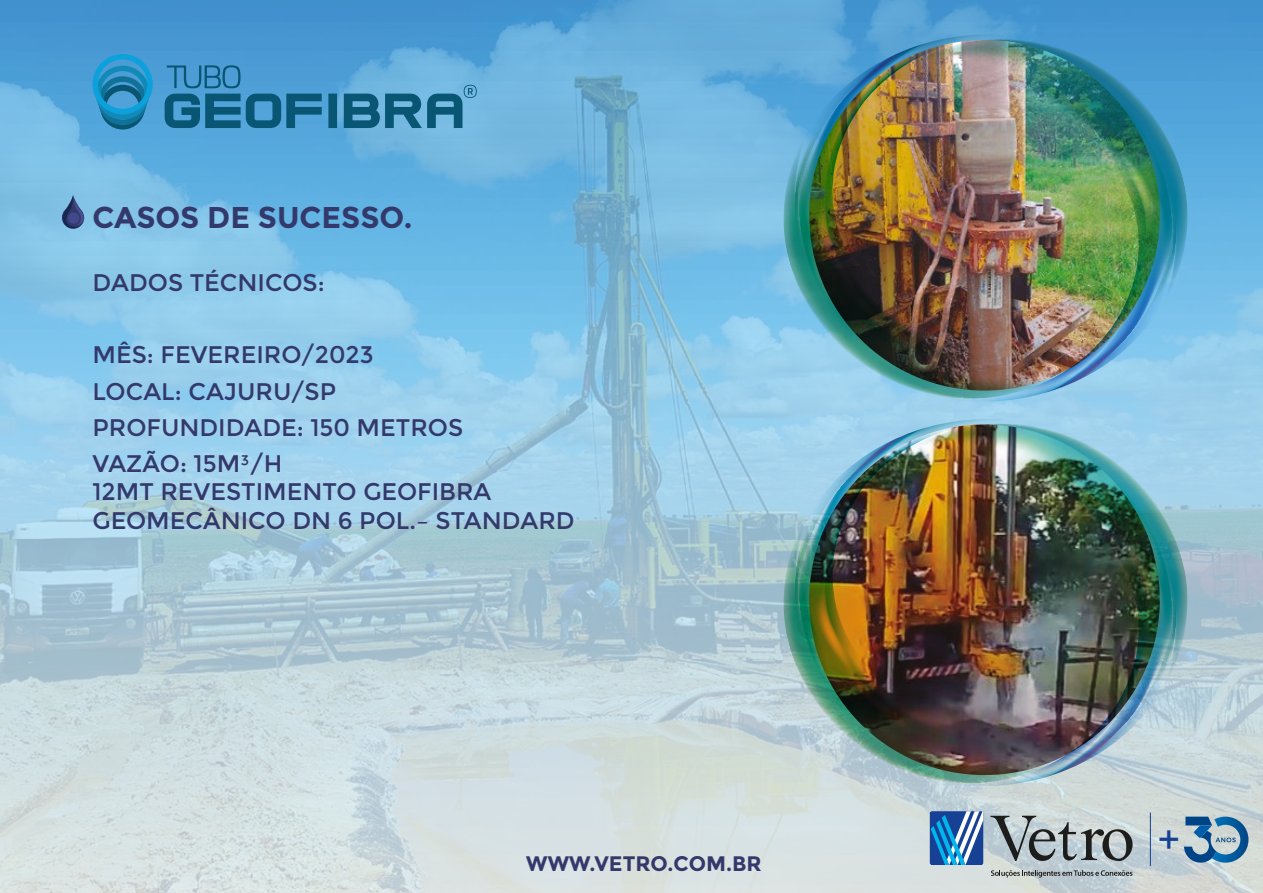
<style>
.page{position:relative;width:1263px;height:893px;background:#fff}
.page>*{position:absolute;margin:0;border:0;box-sizing:border-box;transform-origin:0 0}
.t1{font:39.15px "Arial";color:#164194}
.t2{font:700 30px "Montserrat";color:#33396b}
.t3{font:24px/36px "Montserrat";color:#33396b}
.t4{font:700 21px "Montserrat";color:#33396b}
</style>
<div class="page">
<img style="left:0;top:0;width:1263px;height:893px">
<svg style="left:62px;top:195px;width:22px;height:34px"></svg>
<svg style="left:92px;top:54px;width:61px;height:76px;background:#2a90c3"></svg>
<svg style="left:167px;top:65px;width:73px;height:23px;background:#3887b8"></svg>
<svg style="left:165px;top:94px;width:157px;height:34px;background:#25749c"></svg>
<svg style="left:328px;top:94px;width:9px;height:34px"></svg>
<svg style="left:344px;top:85px;width:133px;height:43px;background:#408aae"></svg>
<img style="left:783px;top:34px;width:333px;height:365px">
<img style="left:859px;top:39px;width:328px;height:363px">
<img style="left:783px;top:419px;width:333px;height:364px">
<img style="left:859px;top:424px;width:328px;height:362px">
<svg style="left:991px;top:870px;width:141px;height:7px"></svg>
<svg style="left:990px;top:816px;width:142px;height:45px;background:#9ca5a8"></svg>
<hr style="left:1150px;top:813px;width:1px;height:53px;background:#164194">
<svg style="left:1184px;top:817px;width:64px;height:46px;background:#6d97b5"></svg>
<svg style="left:929px;top:811px;width:54px;height:54px"></svg>
<p class="t2" style="left:92px;top:200px;width:321px">CASOS DE SUCESSO.</p>
<p class="t3" style="left:92px;top:265px;width:234px">DADOS TÉCNICOS:</p>
<p class="t3" style="left:92px;top:337px;width:372px">MÊS: FEVEREIRO/2023<br>LOCAL: CAJURU/SP<br>PROFUNDIDADE: 150 METROS<br>VAZÃO: 15M³/H</p>
<p class="t3" style="left:92px;top:478px;width:484px;line-height:28.8px">12MT REVESTIMENTO GEOFIBRA<br>GEOMECÂNICO DN 6 POL.– STANDARD</p>
<p class="t4" style="left:526px;top:851px;width:237px">WWW.VETRO.COM.BR</p>
<h1 class="t1" style="left:1157px;top:812px;width:24px">+</h1>
</div>
